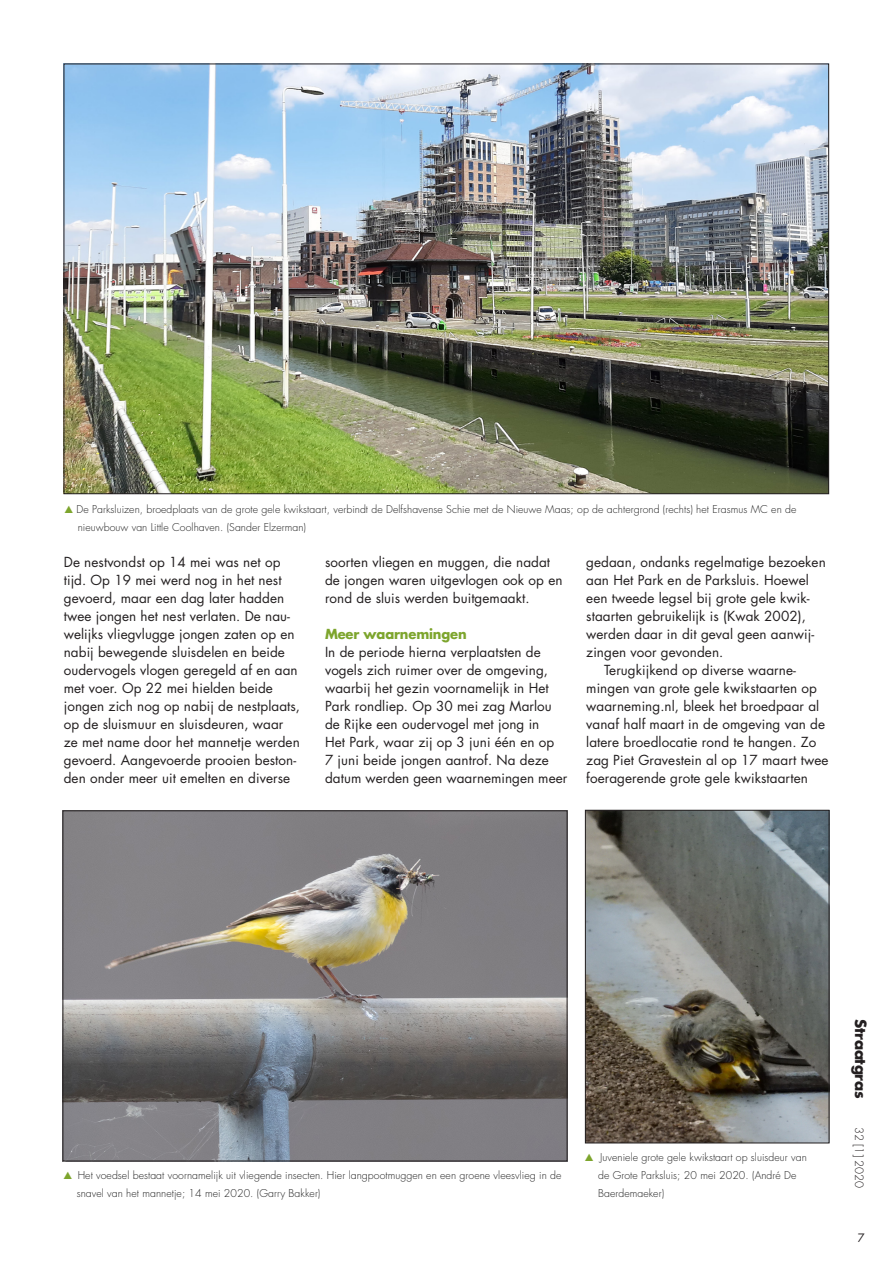
<style>
.page{position:relative;width:893px;height:1263px;background:#fff}
.page>*{position:absolute;margin:0;border:0;box-sizing:border-box;transform-origin:0 0}
.t1{font:700 15px "Futura Std";letter-spacing:-.02em;color:#231f20}
.t2{font:13.5px/18px "Futura Std";letter-spacing:.005em;color:#231f20}
.lopende_tekst_kop{font:700 13.5px "Futura Std";letter-spacing:-.01em;color:#7da52d}
.t3{font:300 11.25px "Futura Std";letter-spacing:-.02em;color:#231f20}
.t4{font:11.25px "Futura Std";color:#231f20}
.t5{font:300 10.5px/18px "Futura Std";letter-spacing:.005em;color:#222}
.s1{font-family:"European Pi Three";font-weight:400;color:#7da52d}
</style>
<div class="page">
<img style="left:65px;top:813px;width:500px;height:346px">
<img style="left:587px;top:812px;width:240px;height:329px">
<div style="left:585px;top:810px;width:244px;height:333px;border:1px solid #231f20"></div>
<img style="left:66px;top:66px;width:761px;height:426px">
<p class="t5" style="left:78px;top:500px;width:720px;text-indent:-13px"><span class="s1">G</span> De Parksluizen, broedplaats van de grote gele kwikstaart, verbindt de Delfshavense Schie met de Nieuwe Maas; op de achtergrond (rechts) het Erasmus MC en de nieuwbouw van Little Coolhaven. (Sander Elzerman)</p>
<p class="t2" style="left:64px;top:553px;width:238px">De nestvondst op 14 mei was net op tijd. Op 19 mei werd nog in het nest gevoerd, maar een dag later hadden twee jongen het nest verlaten. De nau&shy;welijks vliegvlugge jongen zaten op en nabij bewegende sluisdelen en beide oudervogels vlogen geregeld af en aan met voer. Op 22 mei hielden beide jongen zich nog op nabij de nestplaats, op de sluismuur en sluisdeuren, waar ze met name door het mannetje werden gevoerd. Aangevoerde prooien beston&shy;den onder meer uit emelten en diverse</p>
<p class="t2" style="left:325px;top:553px;width:239px">soorten vliegen en muggen, die nadat de jongen waren uitgevlogen ook op en rond de sluis werden buitgemaakt.</p>
<p class="lopende_tekst_kop" style="left:325px;top:625px;width:143px">Meer waarnemingen</p>
<p class="t2" style="left:325px;top:643px;width:244px">In de periode hierna verplaatsten de vogels zich ruimer over de omgeving, waarbij het gezin voornamelijk in Het Park rondliep. Op 30 mei zag Marlou de Rijke een oudervogel met jong in<br>Het Park, waar zij op 3 juni één en op<br>7 juni beide jongen aantrof. Na deze datum werden geen waarnemingen meer</p>
<p class="t2" style="left:586px;top:553px;width:241px">gedaan, ondanks regelmatige bezoeken</p>
<p class="t2" style="left:586px;top:571px;width:224px">aan Het Park en de Parksluis. Hoewel</p>
<p class="t2" style="left:586px;top:589px;width:225px">een tweede legsel bij grote gele kwik-</p>
<p class="t2" style="left:586px;top:607px;width:221px">staarten gebruikelijk is (Kwak 2002),</p>
<p class="t2" style="left:586px;top:625px;width:229px">werden daar in dit geval geen aanwij-</p>
<p class="t2" style="left:586px;top:643px;width:139px">zingen voor gevonden.</p>
<p class="t2" style="left:604px;top:661px;width:193px">Terugkijkend op diverse waarne-</p>
<p class="t2" style="left:586px;top:679px;width:232px">mingen van grote gele kwikstaarten op</p>
<p class="t2" style="left:586px;top:697px;width:235px">waarneming.nl, bleek het broedpaar al</p>
<p class="t2" style="left:586px;top:715px;width:240px">vanaf half maart in de omgeving van de</p>
<p class="t2" style="left:586px;top:733px;width:232px">latere broedlocatie rond te hangen. Zo</p>
<p class="t2" style="left:586px;top:751px;width:244px">zag Piet Gravestein al op 17 maart twee</p>
<p class="t2" style="left:586px;top:769px;width:223px">foeragerende grote gele kwikstaarten</p>
<p class="t5" style="left:77px;top:1166px;width:486px;text-indent:-13px"><span class="s1">G</span> Het voedsel bestaat voornamelijk uit vliegende insecten. Hier langpootmuggen en een groene vleesvlieg in de snavel van het mannetje; 14 mei 2020. (Garry Bakker)</p>
<p class="t5" style="left:598px;top:1148px;width:210px;text-indent:-13px"><span class="s1">G</span> Juveniele grote gele kwikstaart op sluisdeur van de Grote Parksluis; 20 mei 2020. (André De<br>Baerdemaeker)</p>
<p class="t1" style="left:871px;top:1019px;width:81px;rotate:90deg">Straatgras</p>
<p class="t3" style="left:866px;top:1127px;width:62px;rotate:90deg">32 [1] 2020</p>
<p class="t4" style="left:858px;top:1231px;width:8px">7</p>
</div>
